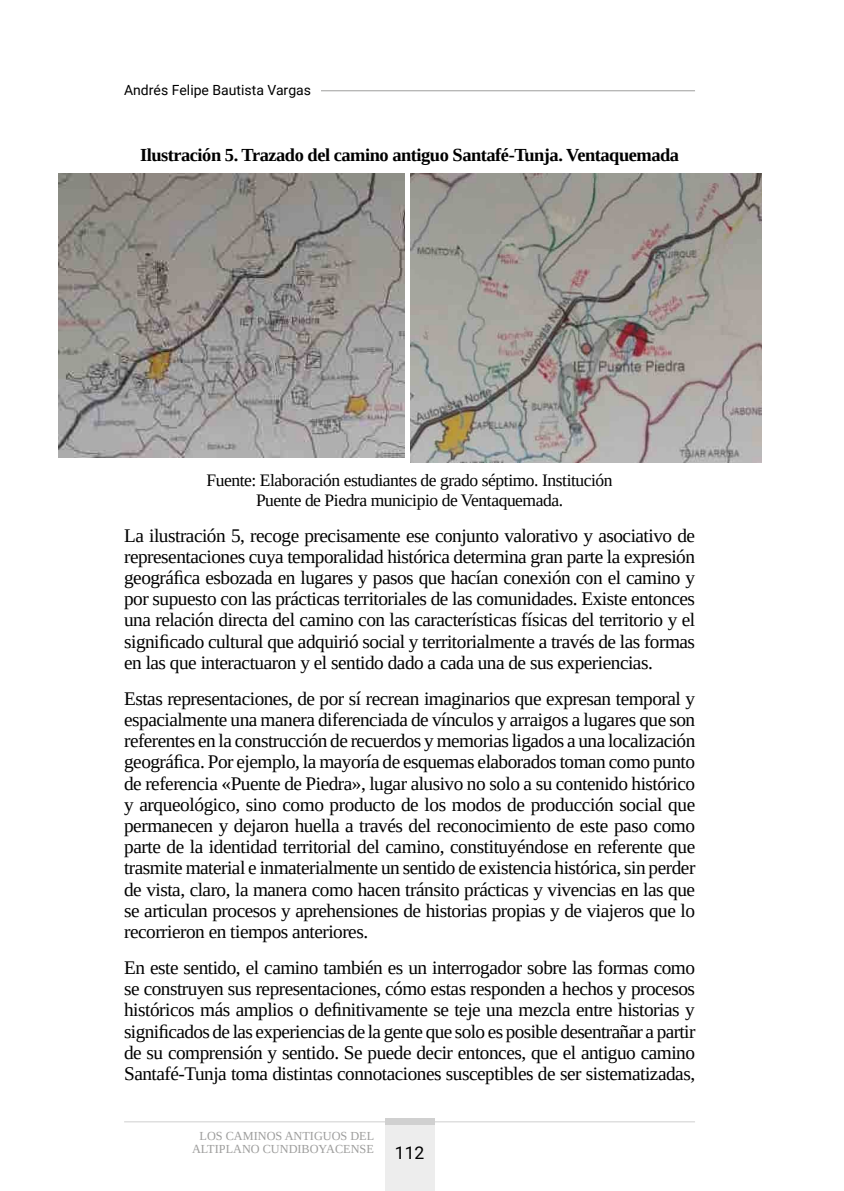
<style>
.page{position:relative;width:844px;height:1191px;background:#fff}
.page>*{position:absolute;margin:0;border:0;box-sizing:border-box;transform-origin:0 0}
.t1{font:19.25px/21.2px "Liberation Serif";letter-spacing:-.025em;color:#000;text-align:justify}
.t2{font:700 18.38px "Liberation Serif";letter-spacing:-.025em;color:#000}
.t3{font:17.5px/19.2px "Liberation Serif";letter-spacing:-.025em;color:#000;text-align:center}
.t4{font:17.5px "Roboto";color:#000}
.t5{font:14px "Roboto";color:#000}
.t6{font:12.25px/12.8px "Liberation Serif";color:#9d9d9c;text-align:right}
</style>
<div class="page">
<div style="left:384px;top:1118px;width:50px;height:73px;background:#ededed"></div>
<div style="left:384px;top:1118px;width:50px;height:7px;background:#d0d0d0"></div>
<hr style="left:124px;top:1121px;width:570px;height:1px;background:#d0d0d0">
<hr style="left:124px;top:90px;width:570px;height:1px;background:#9d9d9c">
<div style="left:124px;top:80px;width:197px;height:19px;background:#fff"></div>
<img style="left:58px;top:173px;width:346px;height:285px">
<img style="left:410px;top:173px;width:350px;height:289px">
<p class="t5" style="left:124px;top:80px;width:188px">Andrés Felipe Bautista Vargas</p>
<p class="t2" style="left:140px;top:143px;width:540px">Ilustración 5. Trazado del camino antiguo Santafé-Tunja. Ventaquemada</p>
<p class="t3" style="left:206px;top:471px;width:407px">Fuente: Elaboración estudiantes de grado séptimo. Institución<br>Puente de Piedra municipio de Ventaquemada.</p>
<p class="t1" style="left:124px;top:524px;width:572px">La ilustración 5, recoge precisamente ese conjunto valorativo y asociativo de representaciones cuya temporalidad histórica determina gran parte la expresión geográfica esbozada en lugares y pasos que hacían conexión con el camino y por supuesto con las prácticas territoriales de las comunidades. Existe entonces una relación directa del camino con las características físicas del territorio y el significado cultural que adquirió social y territorialmente a través de las formas en las que interactuaron y el sentido dado a cada una de sus experiencias.</p>
<p class="t1" style="left:124px;top:688px;width:572px">Estas representaciones, de por sí recrean imaginarios que expresan temporal y espacialmente una manera diferenciada de vínculos y arraigos a lugares que son referentes en la construcción de recuerdos y memorias ligados a una localización geográfica. Por ejemplo, la mayoría de esquemas elaborados toman como punto de referencia «Puente de Piedra», lugar alusivo no solo a su contenido histórico y arqueológico, sino como producto de los modos de producción social que permanecen y dejaron huella a través del reconocimiento de este paso como parte de la identidad territorial del camino, constituyéndose en referente que trasmite material e inmaterialmente un sentido de existencia histórica, sin perder de vista, claro, la manera como hacen tránsito prácticas y vivencias en las que se articulan procesos y aprehensiones de historias propias y de viajeros que lo recorrieron en tiempos anteriores.</p>
<p class="t1" style="left:124px;top:957px;width:572px">En este sentido, el camino también es un interrogador sobre las formas como se construyen sus representaciones, cómo estas responden a hechos y procesos históricos más amplios o definitivamente se teje una mezcla entre historias y significados de las experiencias de la gente que solo es posible desentrañar a partir de su comprensión y sentido. Se puede decir entonces, que el antiguo camino Santafé-Tunja toma distintas connotaciones susceptibles de ser sistematizadas,</p>
<p class="t6" style="left:192px;top:1129px;width:184px">LOS CAMINOS ANTIGUOS DEL<br>ALTIPLANO CUNDIBOYACENSE</p>
<p class="t4" style="left:395px;top:1140px;width:31px">112</p>
</div>
